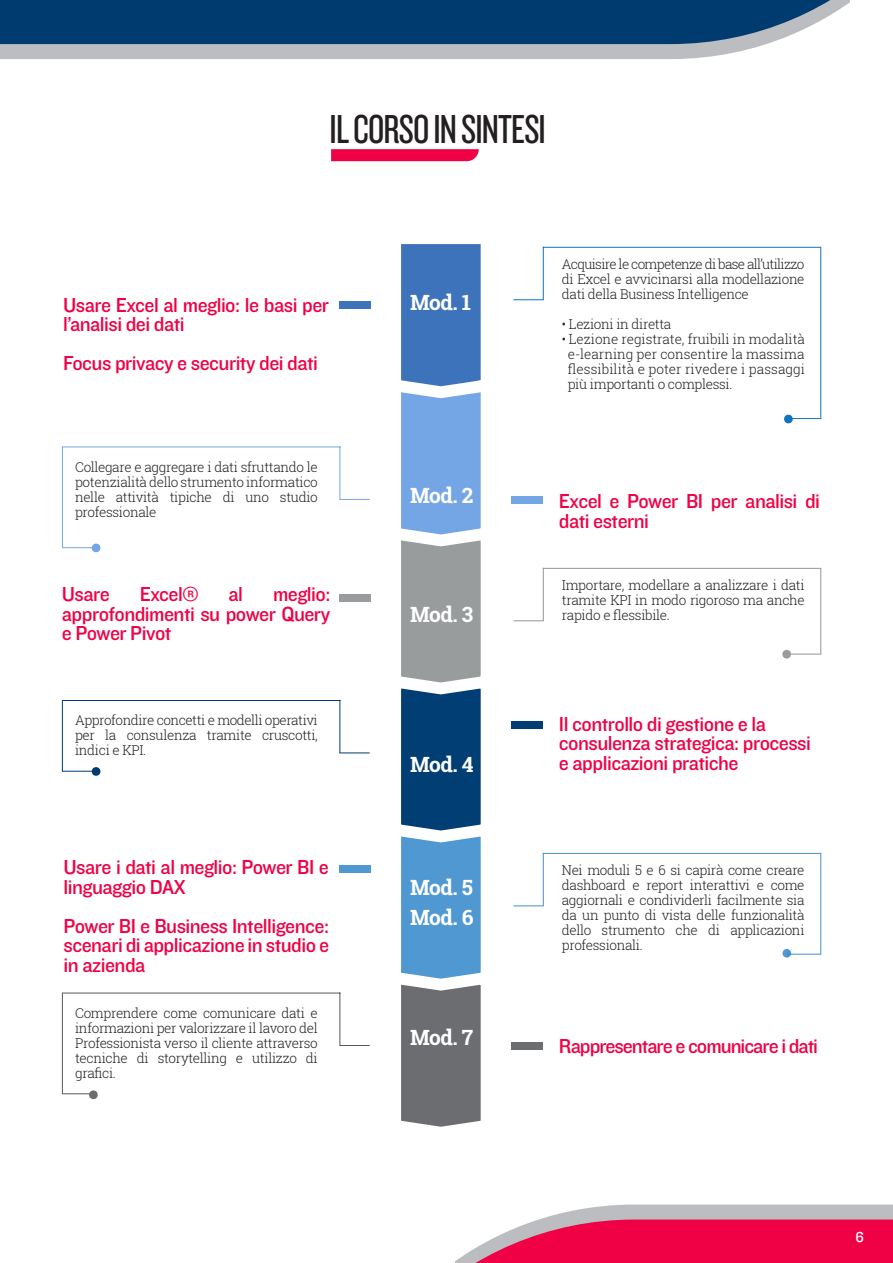
<style>
.page{position:relative;width:893px;height:1263px;background:#fff}
.page>*{position:absolute;margin:0;border:0;box-sizing:border-box;transform-origin:0 0}
.t1{font:42px "Knockout HTF28 Junior Featherwt";letter-spacing:-.02em;color:#231f20}
.t2{font:21px/19.5px "Knockout HTF31 Junior Middlewt";letter-spacing:-.025em;color:#f00044}
.t3{font:700 21px/30px "Roboto Slab";letter-spacing:-.025em;color:#fff}
.t4{font:21px "Knockout HTF31 Junior Middlewt";letter-spacing:-.05em;color:#f00044}
.t5{font:15px "Knockout HTF31 Junior Middlewt";color:#fff}
.t6{font:300 13.5px/15px "Roboto Slab";letter-spacing:-.025em;color:#231f20;text-align:justify}
</style>
<div class="page">
<svg style="left:455px;top:1204px;width:438px;height:59px;background:#e5527d"></svg>
<svg style="left:0;top:44px;width:766px;height:15px;background:#bdbec2"></svg>
<svg style="left:0;top:0;width:849px;height:44px;background:#114878"></svg>
<svg style="left:331px;top:149px;width:148px;height:12px;background:#f0084a"></svg>
<div style="left:511px;top:496px;width:32px;height:8px;background:#74a6e5"></div>
<div style="left:511px;top:722px;width:32px;height:7px;background:#003e73"></div>
<div style="left:339px;top:301px;width:32px;height:8px;background:#3d73ba"></div>
<div style="left:339px;top:594px;width:32px;height:7px;background:#999c9d"></div>
<svg style="left:61px;top:446px;width:280px;height:54px"></svg>
<hr style="left:339px;top:499px;width:31px;height:1px;background:#74a6e5">
<hr style="left:62px;top:446px;width:1px;height:102px;background:#74a6e5">
<hr style="left:62px;top:547px;width:32px;height:1px;background:#74a6e5">
<svg style="left:61px;top:700px;width:280px;height:54px"></svg>
<hr style="left:339px;top:752px;width:31px;height:1px;background:#003b70">
<hr style="left:62px;top:700px;width:1px;height:71px;background:#003b70">
<hr style="left:62px;top:771px;width:32px;height:1px;background:#003b70">
<svg style="left:91px;top:767px;width:10px;height:9px"></svg>
<svg style="left:542px;top:246px;width:280px;height:55px"></svg>
<hr style="left:513px;top:299px;width:31px;height:1px;background:#1074bc">
<hr style="left:820px;top:247px;width:1px;height:172px;background:#1074bc">
<hr style="left:789px;top:418px;width:32px;height:1px;background:#1074bc">
<svg style="left:784px;top:414px;width:9px;height:10px"></svg>
<svg style="left:542px;top:567px;width:280px;height:55px"></svg>
<hr style="left:513px;top:620px;width:31px;height:1px;background:#939598">
<hr style="left:820px;top:568px;width:1px;height:86px;background:#939598">
<hr style="left:789px;top:654px;width:32px;height:1px;background:#939598">
<svg style="left:782px;top:650px;width:10px;height:9px"></svg>
<div style="left:511px;top:1043px;width:32px;height:7px;background:#6c6d70"></div>
<div style="left:339px;top:866px;width:32px;height:7px;background:#4f98d2"></div>
<svg style="left:61px;top:992px;width:280px;height:54px"></svg>
<hr style="left:339px;top:1045px;width:31px;height:1px;background:#57585a">
<hr style="left:62px;top:992px;width:1px;height:102px;background:#57585a">
<hr style="left:62px;top:1093px;width:32px;height:1px;background:#57585a">
<svg style="left:89px;top:1090px;width:9px;height:9px"></svg>
<svg style="left:91px;top:543px;width:10px;height:10px"></svg>
<svg style="left:542px;top:852px;width:280px;height:55px"></svg>
<hr style="left:513px;top:905px;width:31px;height:1px;background:#488cca">
<hr style="left:820px;top:853px;width:1px;height:101px;background:#488cca">
<hr style="left:789px;top:954px;width:32px;height:1px;background:#488cca">
<svg style="left:782px;top:949px;width:10px;height:9px"></svg>
<svg style="left:401px;top:244px;width:80px;height:883px;background:#6288ae"></svg>
<h1 class="t1" style="left:330px;top:108px;width:218px">IL CORSO IN SINTESI</h1>
<h2 class="t2" style="left:63px;top:295px;width:267px">Usare Excel al meglio: le basi per l’analisi dei dati</h2>
<h2 class="t2" style="left:63px;top:354px;width:256px">Focus privacy e security dei dati</h2>
<p class="t6" style="left:75px;top:459px;width:244px">Collegare e aggregare i dati sfruttando le potenzialità dello strumento informatico nelle attività tipiche di uno studio professionale</p>
<h2 class="t3" style="left:410px;top:287px;width:63px">Mod. 1</h2>
<h2 class="t3" style="left:410px;top:480px;width:65px">Mod. 2</h2>
<p class="t6" style="left:562px;top:256px;width:244px">Acquisire le competenze di base all’utilizzo di Excel e avvicinarsi alla modellazione dati della Business Intelligence</p>
<p class="t6" style="left:562px;top:316px;width:111px">• Lezioni in diretta</p>
<p class="t6" style="left:568px;top:331px;width:239px;text-indent:-6px">• Lezione registrate, fruibili in modalità e-learning per consentire la massima flessibilità e poter rivedere i passaggi più importanti o complessi.</p>
<h2 class="t2" style="left:559px;top:492px;width:263px">Excel e Power BI per analisi di dati esterni</h2>
<h2 class="t2" style="left:62px;top:585px;width:270px;text-align:justify;text-indent:211px">meglio: approfondimenti su power Query e Power Pivot</h2>
<p class="t6" style="left:562px;top:577px;width:244px">Importare, modellare a analizzare i dati tramite KPI in modo rigoroso ma anche rapido e flessibile.</p>
<h2 class="t2" style="left:62px;top:585px;width:49px">Usare</h2>
<h2 class="t2" style="left:140px;top:585px;width:60px">Excel®</h2>
<h2 class="t2" style="left:229px;top:585px;width:16px">al</h2>
<h2 class="t3" style="left:410px;top:599px;width:65px">Mod. 3</h2>
<p class="t6" style="left:75px;top:712px;width:244px">Approfondire concetti e modelli operativi per la consulenza tramite cruscotti, indici e KPI.</p>
<h2 class="t2" style="left:64px;top:858px;width:267px">Usare i dati al meglio: Power BI e linguaggio DAX</h2>
<h2 class="t2" style="left:64px;top:916px;width:267px;text-align:justify">Power BI e Business Intelligence: scenari di applicazione in studio e in azienda</h2>
<p class="t6" style="left:75px;top:1005px;width:244px">Comprendere come comunicare dati e informazioni per valorizzare il lavoro del Professionista verso il cliente attraverso tecniche di storytelling e utilizzo di grafici.</p>
<h2 class="t3" style="left:410px;top:749px;width:65px">Mod. 4</h2>
<h2 class="t3" style="left:410px;top:872px;width:65px">Mod. 5<br>Mod. 6</h2>
<h2 class="t3" style="left:410px;top:1022px;width:65px">Mod. 7</h2>
<h2 class="t2" style="left:559px;top:714px;width:253px">Il controllo di gestione e la consulenza strategica: processi e applicazioni pratiche</h2>
<p class="t6" style="left:562px;top:862px;width:244px">Nei moduli 5 e 6 si capirà come creare dashboard e report interattivi e come aggiornali e condividerli facilmente sia da un punto di vista delle funzionalità dello strumento che di applicazioni professionali.</p>
<h2 class="t4" style="left:559px;top:1034px;width:261px">Rappresentare e comunicare i dati</h2>
<p class="t5" style="left:855px;top:1229px;width:10px">6</p>
</div>
